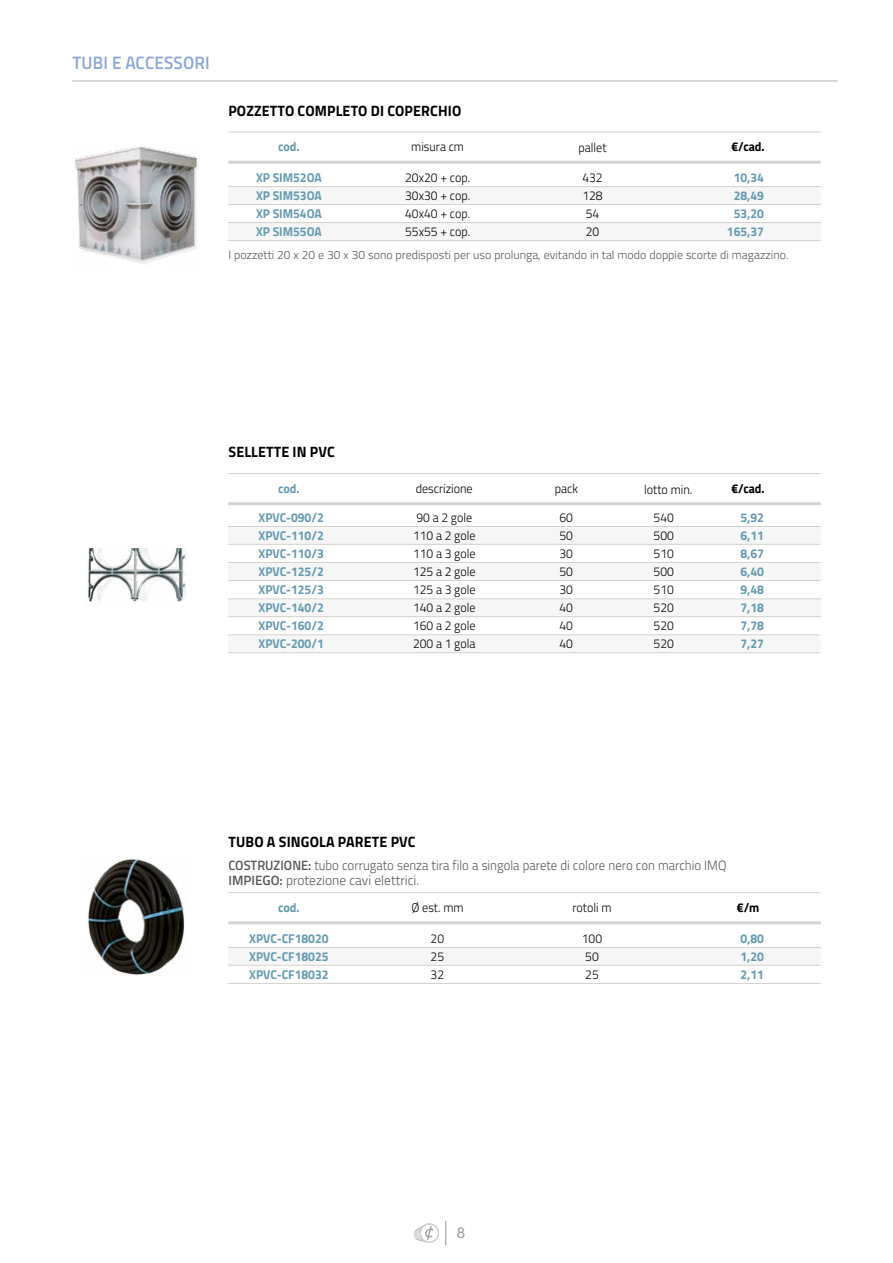
<style>
.page{position:relative;width:893px;height:1263px;background:#fff}
.page>*{position:absolute;margin:0;border:0;box-sizing:border-box;transform-origin:0 0}
.t1{font:600 18px "Titillium";letter-spacing:.01em;color:#8aa5d6;scale:.95 1}
.t2{font:700 15px "Titillium";letter-spacing:.01em;color:#000;scale:.95 1}
.t3{font:15px "Helvetica Neue LT Std";color:#9d9d9c}
.t4{font:300 13.5px/15px "Titillium";color:#575756;scale:.95 1}
.t5{font:700 12.75px/18px "Titillium";color:#6599b0;text-align:justify;scale:.95 1}
.t6{font:300 12.75px/18px "Titillium";color:#000;text-align:justify;scale:.95 1}
.t7{font:700 12.75px "Titillium";color:#000;scale:.95 1}
.t8{font:300 12px "Titillium";color:#575756}
.s1{font-weight:600}
</style>
<div class="page">
<svg style="left:445px;top:1221px;width:1px;height:24px"></svg>
<svg style="left:414px;top:1223px;width:25px;height:20px"></svg>
<hr style="left:72px;top:81px;width:766px;height:1px;background:#b3b2b2">
<div style="left:228px;top:186px;width:593px;height:18px;background:#f6f6f6"></div>
<div style="left:228px;top:222px;width:593px;height:18px;background:#f6f6f6"></div>
<hr style="left:228px;top:240px;width:593px;height:1px;background:#d1d1cf">
<hr style="left:228px;top:186px;width:593px;height:1px;background:#d1d1cf">
<hr style="left:228px;top:222px;width:593px;height:1px;background:#d1d1cf">
<hr style="left:228px;top:204px;width:593px;height:1px;background:#d1d1cf">
<img style="left:75px;top:146px;width:124px;height:118px">
<hr style="left:228px;top:161px;width:593px;height:3px;background:#d1d1cf">
<hr style="left:228px;top:132px;width:593px;height:1px;background:#d1d1cf">
<div style="left:228px;top:526px;width:593px;height:18px;background:#f6f6f6"></div>
<div style="left:228px;top:562px;width:593px;height:18px;background:#f6f6f6"></div>
<hr style="left:228px;top:580px;width:593px;height:1px;background:#d1d1cf">
<hr style="left:228px;top:526px;width:593px;height:1px;background:#d1d1cf">
<hr style="left:228px;top:562px;width:593px;height:1px;background:#d1d1cf">
<hr style="left:228px;top:544px;width:593px;height:1px;background:#d1d1cf">
<div style="left:228px;top:599px;width:593px;height:17px;background:#f6f6f6"></div>
<div style="left:228px;top:635px;width:593px;height:17px;background:#f6f6f6"></div>
<hr style="left:228px;top:652px;width:593px;height:1px;background:#d1d1cf">
<hr style="left:228px;top:599px;width:593px;height:1px;background:#d1d1cf">
<hr style="left:228px;top:634px;width:593px;height:1px;background:#d1d1cf">
<hr style="left:228px;top:616px;width:593px;height:1px;background:#d1d1cf">
<img style="left:87px;top:549px;width:98px;height:53px">
<hr style="left:228px;top:502px;width:593px;height:3px;background:#d1d1cf">
<hr style="left:228px;top:473px;width:593px;height:1px;background:#d1d1cf">
<div style="left:228px;top:947px;width:593px;height:18px;background:#f6f6f6"></div>
<hr style="left:228px;top:947px;width:593px;height:1px;background:#d1d1cf">
<hr style="left:228px;top:983px;width:593px;height:1px;background:#d1d1cf">
<hr style="left:228px;top:965px;width:593px;height:1px;background:#d1d1cf">
<hr style="left:228px;top:921px;width:593px;height:3px;background:#d1d1cf">
<img style="left:87px;top:859px;width:98px;height:116px">
<hr style="left:228px;top:892px;width:593px;height:1px;background:#d1d1cf">
<h1 class="t1" style="left:72px;top:49px;width:146px">TUBI E ACCESSORI</h1>
<p class="t2" style="left:228px;top:100px;width:247px">POZZETTO COMPLETO DI COPERCHIO</p>
<p class="t5" style="left:278px;top:137px;width:24px">cod.</p>
<p class="t6" style="left:411px;top:137px;width:57px">misura cm</p>
<p class="t6" style="left:579px;top:137px;width:31px">pallet</p>
<p class="t7" style="left:731px;top:137px;width:37px">€/cad.</p>
<p class="t5" style="left:256px;top:168px;width:71px">XP SIM52OA XP SIM53OA XP SIM54OA XP SIM55OA</p>
<p class="t6" style="left:405px;top:168px;width:70px">20x20 + cop.<br>30x30 + cop.<br>40x40 + cop.<br>55x55 + cop.</p>
<p class="t5" style="left:727px;top:168px;width:41px;text-align:center">10,34<br>28,49<br>53,20<br>165,37</p>
<p class="t6" style="left:582px;top:168px;width:23px;text-align:left">432<br>128<br>54<br>20</p>
<p class="t8" style="left:228px;top:246px;width:562px">I pozzetti 20 x 20 e 30 x 30 sono predisposti per uso prolunga, evitando in tal modo doppie scorte di magazzino.</p>
<p class="t2" style="left:228px;top:440px;width:113px">SELLETTE IN PVC</p>
<p class="t5" style="left:278px;top:479px;width:24px">cod.</p>
<p class="t7" style="left:731px;top:479px;width:37px">€/cad.</p>
<p class="t6" style="left:416px;top:479px;width:61px">descrizione</p>
<p class="t6" style="left:555px;top:479px;width:26px">pack</p>
<p class="t6" style="left:644px;top:480px;width:52px">lotto min.</p>
<p class="t5" style="left:259px;top:508px;width:70px">XPVC-090/2<br>XPVC-110/2<br>XPVC-110/3<br>XPVC-125/2<br>XPVC-125/3<br>XPVC-140/2<br>XPVC-160/2<br>XPVC-200/1</p>
<p class="t6" style="left:413px;top:507px;width:67px;text-align:left">90 a 2 gole<br>110 a 2 gole<br>110 a 3 gole<br>125 a 2 gole<br>125 a 3 gole<br>140 a 2 gole<br>160 a 2 gole<br>200 a 1 gola</p>
<p class="t6" style="left:559px;top:507px;width:16px">60<br>50<br>30<br>50<br>30<br>40<br>40<br>40</p>
<p class="t6" style="left:654px;top:508px;width:23px">540<br>500<br>510<br>500<br>510<br>520<br>520<br>520</p>
<p class="t5" style="left:740px;top:508px;width:26px">5,92<br>6,11<br>8,67<br>6,40<br>9,48<br>7,18<br>7,78<br>7,27</p>
<p class="t2" style="left:228px;top:831px;width:198px">TUBO A SINGOLA PARETE PVC</p>
<p class="t4" style="left:228px;top:857px;width:526px"><span class="s1">COSTRUZIONE:</span> tubo corrugato senza tira filo a singola parete di colore nero con marchio IMQ<br><span class="s1">IMPIEGO:</span> protezione cavi elettrici.</p>
<p class="t5" style="left:278px;top:898px;width:24px">cod.</p>
<p class="t5" style="left:249px;top:929px;width:85px">XPVC-CF18020<br>XPVC-CF18025<br>XPVC-CF18032</p>
<p class="t6" style="left:412px;top:898px;width:56px">Ø est. mm</p>
<p class="t6" style="left:573px;top:898px;width:42px">rotoli m</p>
<p class="t7" style="left:737px;top:898px;width:25px">€/m</p>
<p class="t6" style="left:431px;top:929px;width:16px">20<br>25<br>32</p>
<p class="t6" style="left:582px;top:929px;width:23px;text-align:left">100<br>50<br>25</p>
<p class="t5" style="left:740px;top:929px;width:26px">0,80<br>1,20<br>2,11</p>
<p class="t3" style="left:457px;top:1224px;width:10px">8</p>
</div>
